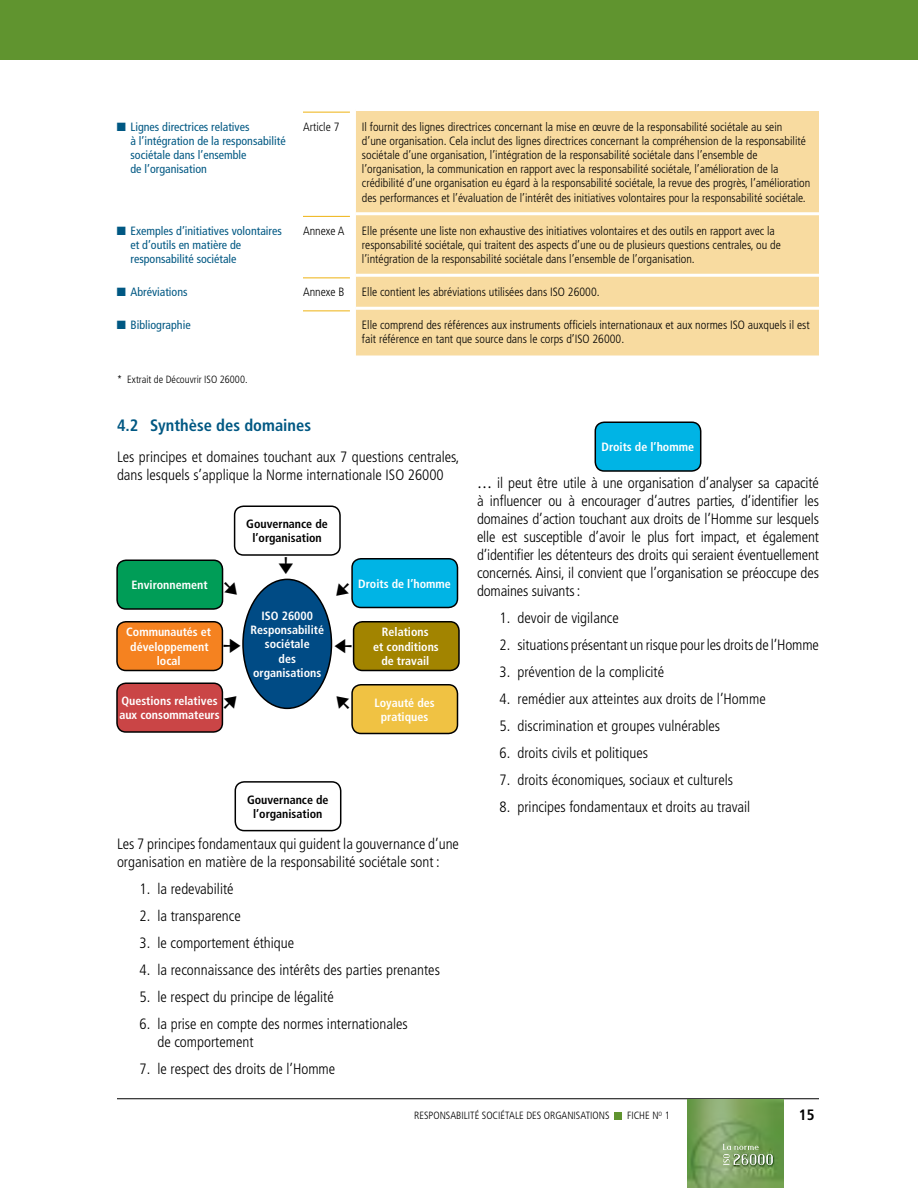
<style>
.page{position:relative;width:918px;height:1188px;background:#fff}
.page>*{position:absolute;margin:0;border:0;box-sizing:border-box;transform-origin:0 0}
.t1{font:700 condensed 16.5px "Frutiger LT Std";color:#005883}
.t2{font:300 condensed 15px/18px "Frutiger LT Std";color:#000}
.t3{font:700 condensed 15px "Frutiger LT Std";color:#000}
.t4{font:300 condensed 12px/14.2px "Frutiger LT Std";color:#000}
.t5{font:700 condensed 12px/14.2px "Frutiger LT Std";color:#fff;text-align:center}
.t6{font:condensed 12px/14.2px "Frutiger LT Std";color:#005883}
.t7{font:700 condensed 12px/14.2px "Frutiger LT Std";color:#000;text-align:center}
.t8{font:300 condensed 10.5px "Frutiger LT Std";color:#000}
.s1{font-family:"Myriad Pro";font-weight:400;font-stretch:normal}
</style>
<div class="page">
<div style="left:615px;top:1112px;width:7px;height:7px;background:#60942f"></div>
<div style="left:0;top:0;width:918px;height:60px;background:#60942f"></div>
<hr style="left:117px;top:1098px;width:702px;height:1px;background:#000">
<img style="left:688px;top:1100px;width:96px;height:88px">
<img style="left:723px;top:1144px;width:36px;height:6px">
<svg style="left:723px;top:1154px;width:7px;height:11px"></svg>
<img style="left:733px;top:1154px;width:40px;height:11px">
<div style="left:235px;top:781px;width:106px;height:50px;border:2px solid #000;border-radius:9px"></div>
<div style="left:595px;top:422px;width:106px;height:49px;background:#00b4e5;border-radius:9px"></div>
<div style="left:595px;top:422px;width:106px;height:50px;border:2px solid #000;border-radius:9px"></div>
<div style="left:356px;top:111px;width:463px;height:245px;background:#f8dba0"></div>
<hr style="left:356px;top:212px;width:463px;height:3px;background:#fff">
<hr style="left:356px;top:274px;width:463px;height:3px;background:#fff">
<hr style="left:356px;top:307px;width:463px;height:3px;background:#fff">
<hr style="left:303px;top:112px;width:47px;height:1px;background:#eeb211">
<hr style="left:303px;top:216px;width:47px;height:1px;background:#eeb211">
<hr style="left:303px;top:278px;width:47px;height:1px;background:#eeb211">
<hr style="left:303px;top:310px;width:47px;height:1px;background:#eeb211">
<div style="left:117px;top:622px;width:105px;height:48px;background:#f58220;border-radius:9px"></div>
<div style="left:116px;top:621px;width:107px;height:50px;border:2px solid #000;border-radius:9px"></div>
<div style="left:117px;top:683px;width:105px;height:49px;background:#ca4546;border-radius:9px"></div>
<div style="left:116px;top:682px;width:107px;height:51px;border:2px solid #000;border-radius:9px"></div>
<div style="left:352px;top:685px;width:106px;height:49px;background:#f0c243;border-radius:9px"></div>
<div style="left:351px;top:684px;width:107px;height:50px;border:2px solid #000;border-radius:9px"></div>
<div style="left:354px;top:622px;width:105px;height:48px;background:#a28400;border-radius:9px"></div>
<div style="left:353px;top:621px;width:107px;height:50px;border:2px solid #000;border-radius:9px"></div>
<div style="left:234px;top:506px;width:107px;height:50px;border:2px solid #000;border-radius:9px"></div>
<div style="left:117px;top:560px;width:106px;height:49px;background:#009d57;border-radius:9px"></div>
<div style="left:116px;top:560px;width:107px;height:50px;border:2px solid #000;border-radius:9px"></div>
<div style="left:352px;top:559px;width:106px;height:49px;background:#00b4e5;border-radius:9px"></div>
<div style="left:351px;top:558px;width:107px;height:50px;border:2px solid #000;border-radius:9px"></div>
<div style="left:243px;top:579px;width:89px;height:129px;background:#004b85;border-radius:50%"></div>
<div style="left:242px;top:579px;width:90px;height:130px;border:2px solid #000;border-radius:50%"></div>
<svg style="left:220px;top:578px;width:4px;height:22px"></svg>
<svg style="left:220px;top:691px;width:4px;height:22px"></svg>
<svg style="left:351px;top:579px;width:3px;height:22px"></svg>
<svg style="left:351px;top:691px;width:3px;height:22px"></svg>
<p class="t6" style="left:130px;top:119px;width:157px;text-indent:-14px">■ Lignes directrices relatives<br>à l’intégration de la responsabilité sociétale dans l’ensemble<br>de l’organisation</p>
<p class="t4" style="left:303px;top:119px;width:38px">Article 7</p>
<p class="t4" style="left:362px;top:119px;width:450px">Il fournit des lignes directrices concernant la mise en œuvre de la responsabilité sociétale au sein<br>d’une organisation. Cela inclut des lignes directrices concernant la compréhension de la responsabilité sociétale d’une organisation, l’intégration de la responsabilité sociétale dans l’ensemble de l’organisation, la communication en rapport avec la responsabilité sociétale, l’amélioration de la crédibilité d’une organisation eu égard à la responsabilité sociétale, la revue des progrès, l’amélioration des performances et l’évaluation de l’intérêt des initiatives volontaires pour la responsabilité sociétale.</p>
<p class="t6" style="left:130px;top:224px;width:153px;text-indent:-14px">■ Exemples d’initiatives volontaires et d’outils en matière de responsabilité sociétale</p>
<p class="t4" style="left:303px;top:224px;width:43px">Annexe A</p>
<p class="t4" style="left:362px;top:224px;width:420px">Elle présente une liste non exhaustive des initiatives volontaires et des outils en rapport avec la responsabilité sociétale, qui traitent des aspects d’une ou de plusieurs questions centrales, ou de l’intégration de la responsabilité sociétale dans l’ensemble de l’organisation.</p>
<p class="t6" style="left:117px;top:285px;width:72px">■ Abréviations</p>
<p class="t4" style="left:303px;top:285px;width:43px">Annexe B</p>
<p class="t4" style="left:362px;top:285px;width:239px">Elle contient les abréviations utilisées dans ISO 26000.</p>
<p class="t6" style="left:117px;top:318px;width:75px">■ Bibliographie</p>
<p class="t4" style="left:362px;top:318px;width:449px">Elle comprend des références aux instruments officiels internationaux et aux normes ISO auxquels il est fait référence en tant que source dans le corps d’ISO 26000.</p>
<p class="t8" style="left:117px;top:373px;width:132px">* Extrait de Découvrir ISO 26000.</p>
<p class="t1" style="left:117px;top:415px;width:196px">4.2 Synthèse des domaines</p>
<p class="t2" style="left:117px;top:448px;width:344px">Les principes et domaines touchant aux 7 questions centrales, dans lesquels s’applique la Norme internationale ISO 26000</p>
<p class="t7" style="left:246px;top:517px;width:83px">Gouvernance de l’organisation</p>
<p class="t5" style="left:132px;top:578px;width:77px">Environnement</p>
<p class="t5" style="left:358px;top:576px;width:94px">Droits de l’homme</p>
<p class="t5" style="left:250px;top:609px;width:75px">ISO 26000<br>Responsabilité sociétale<br>des organisations</p>
<p class="t5" style="left:373px;top:625px;width:67px">Relations<br>et conditions de travail</p>
<p class="t5" style="left:126px;top:625px;width:86px">Communautés et développement local</p>
<p class="t5" style="left:119px;top:694px;width:102px;text-align:left">Questions relatives aux consommateurs</p>
<p class="t5" style="left:374px;top:695px;width:62px">Loyauté des pratiques</p>
<p class="t7" style="left:247px;top:792px;width:83px">Gouvernance de l’organisation</p>
<p class="t2" style="left:117px;top:835px;width:344px">Les 7 principes fondamentaux qui guident la gouvernance d’une organisation en matière de la responsabilité sociétale sont :</p>
<p class="t2" style="left:140px;top:880px;width:96px">1. la redevabilité</p>
<p class="t2" style="left:140px;top:907px;width:103px">2. la transparence</p>
<p class="t2" style="left:140px;top:934px;width:156px">3. le comportement éthique</p>
<p class="t2" style="left:140px;top:961px;width:302px">4. la reconnaissance des intérêts des parties prenantes</p>
<p class="t2" style="left:140px;top:988px;width:196px">5. le respect du principe de légalité</p>
<p class="t2" style="left:158px;top:1015px;width:252px;text-indent:-18px">6. la prise en compte des normes internationales de comportement</p>
<p class="t2" style="left:140px;top:1060px;width:197px">7. le respect des droits de l’Homme</p>
<p class="t5" style="left:601px;top:440px;width:94px">Droits de l’homme</p>
<p class="t2" style="left:477px;top:474px;width:344px;text-align:justify"><span class="s1">…</span> il peut être utile à une organisation d’analyser sa capacité à influencer ou à encourager d’autres parties, d’identifier les domaines d’action touchant aux droits de l’Homme sur lesquels elle est susceptible d’avoir le plus fort impact, et également d’identifier les détenteurs des droits qui seraient éventuellement concernés. Ainsi, il convient que l’organisation se préoccupe des domaines suivants :</p>
<p class="t2" style="left:500px;top:609px;width:121px">1. devoir de vigilance</p>
<p class="t2" style="left:500px;top:636px;width:321px">2. situations présentant un risque pour les droits de l’Homme</p>
<p class="t2" style="left:500px;top:663px;width:166px">3. prévention de la complicité</p>
<p class="t2" style="left:500px;top:690px;width:268px">4. remédier aux atteintes aux droits de l’Homme</p>
<p class="t2" style="left:500px;top:717px;width:222px">5. discrimination et groupes vulnérables</p>
<p class="t2" style="left:500px;top:744px;width:150px">6. droits civils et politiques</p>
<p class="t2" style="left:500px;top:771px;width:235px">7. droits économiques, sociaux et culturels</p>
<p class="t2" style="left:500px;top:798px;width:252px">8. principes fondamentaux et droits au travail</p>
<p class="t8" style="left:414px;top:1110px;width:11px">Responsabilité</p>
<p class="t8" style="left:482px;top:1110px;width:6px">sociétale</p>
<p class="t8" style="left:526px;top:1110px;width:24px">des organisations</p>
<p class="t8" style="left:627px;top:1110px;width:10px">Fiche</p>
<p class="t8" style="left:652px;top:1110px;width:19px">N<sup>o</sup> 1</p>
<p class="t3" style="left:799px;top:1106px;width:17px">15</p>
</div>
